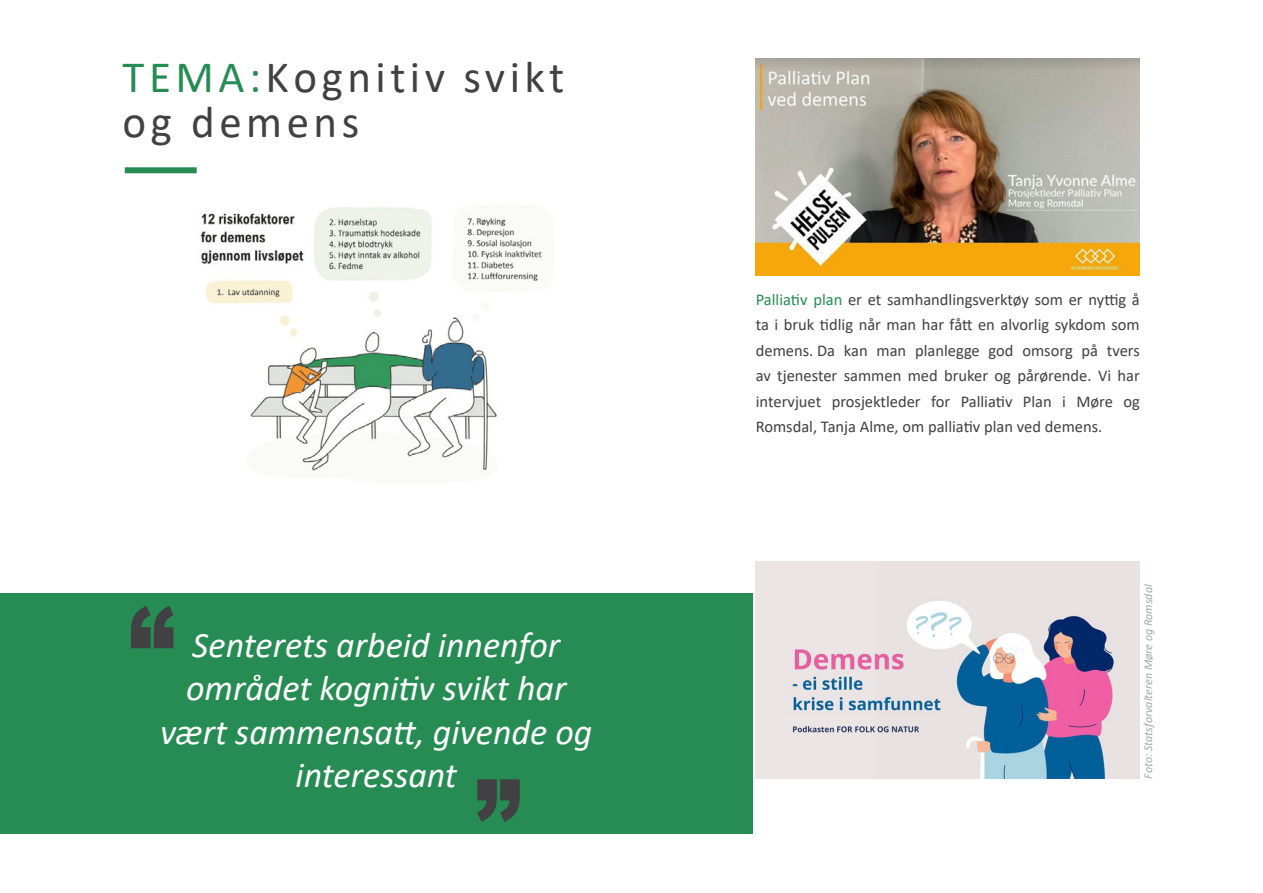
<style>
.page{position:relative;width:1263px;height:893px;background:#fff}
.page>*{position:absolute;margin:0;border:0;box-sizing:border-box;transform-origin:0 0}
.t1{font:45px/45px "Calibri";letter-spacing:.1em;color:#414042}
.t2{font:italic 36px/43.2px "Calibri";color:#fff;text-align:center}
.t3{font:16.5px/25.5px "Calibri";color:#414042;text-align:justify}
.t4{font:italic 12px "Calibri";color:#a7a9ac}
.s1{color:#268c54}
</style>
<div class="page">
<div style="left:125px;top:167px;width:72px;height:6px;background:#268c54"></div>
<div style="left:0;top:593px;width:752px;height:241px;background:#268c54"></div>
<img style="left:756px;top:59px;width:384px;height:216px">
<img style="left:200px;top:207px;width:344px;height:267px">
<img style="left:756px;top:562px;width:384px;height:216px">
<svg style="left:131px;top:606px;width:42px;height:42px"></svg>
<svg style="left:477px;top:779px;width:43px;height:43px"></svg>
<h1 class="t1" style="left:123px;top:54px;width:443px"><span class="s1">TEMA:</span>Kognitiv svikt og demens</h1>
<h2 class="t2" style="left:160px;top:622px;width:434px">Senterets arbeid innenfor området kognitiv svikt har vært sammensatt, givende og interessant</h2>
<p class="t3" style="left:756px;top:286px;width:386px"><span class="s1">Palliativ plan</span> er et samhandlingsverktøy som er nyttig å ta i bruk tidlig når man har fått en alvorlig sykdom som demens. Da kan man planlegge god omsorg på tvers av tjenester sammen med bruker og pårørende. Vi har intervjuet prosjektleder for Palliativ Plan i Møre og Romsdal, Tanja Alme, om palliativ plan ved demens.</p>
<p class="t4" style="left:1140px;top:778px;width:196px;rotate:-90deg">Foto: Statsforvalteren Møre og Romsdal</p>
</div>
